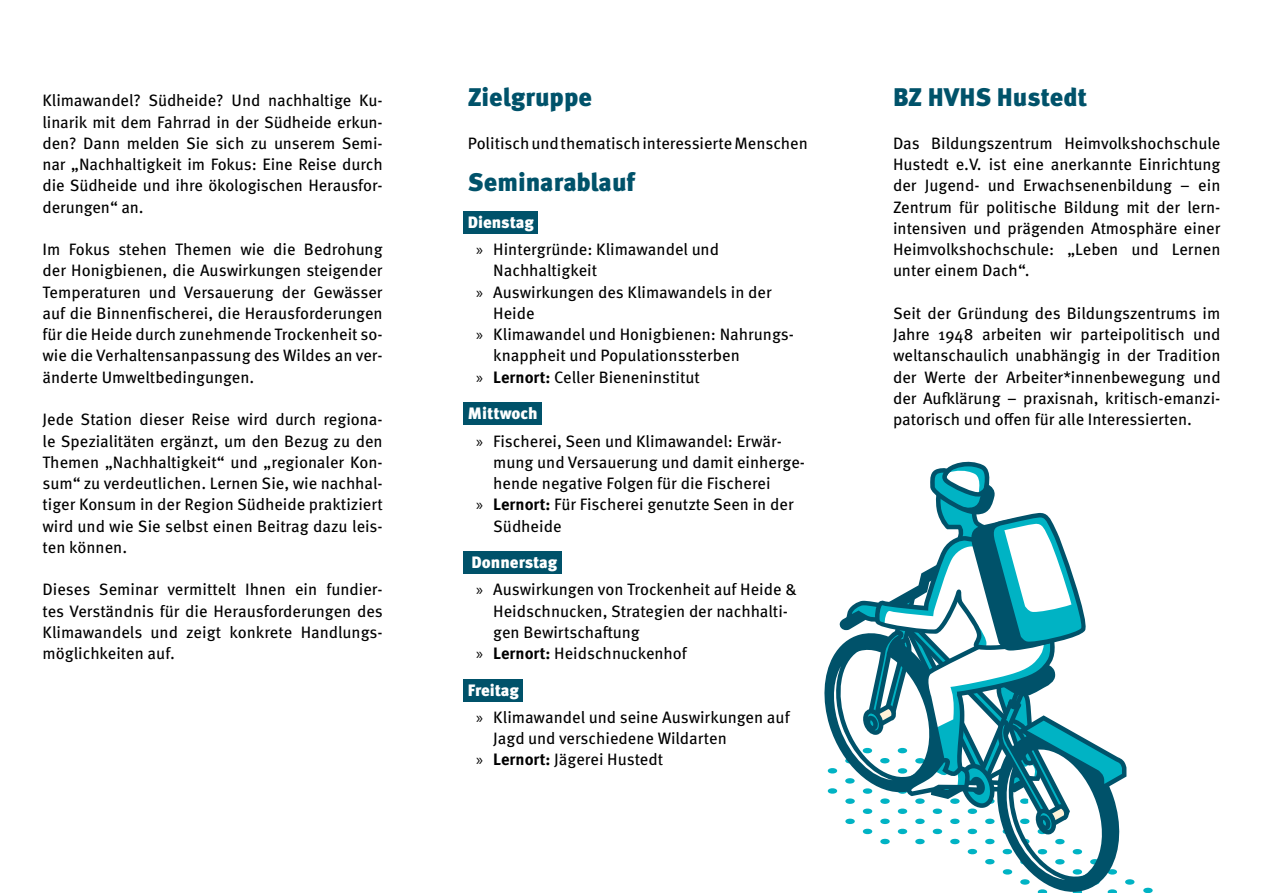
<style>
.page{position:relative;width:1263px;height:893px;background:#fff}
.page>*{position:absolute;margin:0;border:0;box-sizing:border-box;transform-origin:0 0}
.Text{font:900 25.5px "Meta Pro";color:#00526a}
.Text-2{font:16.5px/21.3px "Meta Pro";color:#000}
.Text_H2{font:900 16.5px "Meta Pro";color:#fff}
.s1{font-family:"Myriad Pro"}
.s2{font-weight:700}
</style>
<div class="page">
<div style="left:463px;top:211px;width:75px;height:23px;background:#00526a"></div>
<div style="left:463px;top:402px;width:79px;height:23px;background:#00526a"></div>
<div style="left:463px;top:551px;width:99px;height:23px;background:#00526a"></div>
<div style="left:463px;top:679px;width:60px;height:22px;background:#00526a"></div>
<svg style="left:1143px;top:887px;width:10px;height:6px"></svg>
<svg style="left:824px;top:461px;width:311px;height:432px"></svg>
<p class="Text-2" style="left:43px;top:89px;width:342px;text-align:justify">Klimawandel? Südheide? Und nachhaltige Ku&shy;linarik mit dem Fahrrad in der Südheide erkun&shy;den? Dann melden Sie sich zu unserem Semi&shy;nar „Nachhaltigkeit im Fokus: Eine Reise durch die Südheide und ihre ökologischen Herausfor&shy;derungen“ an.</p>
<p class="Text-2" style="left:43px;top:238px;width:342px;text-align:justify">Im Fokus stehen Themen wie die Bedrohung der Honigbienen, die Auswirkungen steigender Temperaturen und Versauerung der Gewässer auf die Binnenfischerei, die Herausforderungen für die Heide durch zunehmende Trockenheit so&shy;wie die Verhaltensanpassung des Wildes an ver&shy;änderte Umweltbedingungen.</p>
<p class="Text-2" style="left:43px;top:408px;width:342px;text-align:justify">Jede Station dieser Reise wird durch regiona&shy;le Spezialitäten ergänzt, um den Bezug zu den Themen „Nachhaltigkeit“ und „regionaler Kon&shy;sum“ zu verdeutlichen. Lernen Sie, wie nachhal&shy;tiger Konsum in der Region Südheide praktiziert wird und wie Sie selbst einen Beitrag dazu leis&shy;ten können.</p>
<p class="Text-2" style="left:43px;top:578px;width:342px;text-align:justify">Dieses Seminar vermittelt Ihnen ein fundier&shy;tes Verständnis für die Herausforderungen des Klimawandels und zeigt konkrete Handlungs&shy;möglichkeiten auf.</p>
<h1 class="Text" style="left:468px;top:77px;width:126px">Zielgruppe</h1>
<p class="Text-2" style="left:468px;top:131px;width:342px">Politisch und thematisch interessierte Menschen</p>
<p class="Text" style="left:468px;top:162px;width:169px">Seminarablauf</p>
<p class="Text_H2" style="left:468px;top:209px;width:68px">Dienstag</p>
<p class="Text-2" style="left:493px;top:238px;width:227px;text-indent:-17px"><span class="s1">»</span> Hintergründe: Klimawandel und<br>Nachhaltigkeit</p>
<p class="Text-2" style="left:493px;top:280px;width:280px;text-indent:-17px"><span class="s1">»</span> Auswirkungen des Klimawandels in der<br>Heide</p>
<p class="Text-2" style="left:493px;top:323px;width:302px;text-indent:-17px"><span class="s1">»</span> Klimawandel und Honigbienen: Nahrungs&shy;knappheit und Populationssterben</p>
<p class="Text-2" style="left:476px;top:365px;width:225px"><span class="s1">»</span> <span class="s2">Lernort:</span> Celler Bieneninstitut</p>
<p class="Text_H2" style="left:468px;top:400px;width:72px">Mittwoch</p>
<p class="Text-2" style="left:493px;top:429px;width:313px;text-indent:-17px"><span class="s1">»</span> Fischerei, Seen und Klimawandel: Erwär&shy;mung und Versauerung und damit einherge&shy;hende negative Folgen für die Fischerei</p>
<p class="Text-2" style="left:493px;top:493px;width:302px;text-indent:-17px"><span class="s1">»</span> <span class="s2">Lernort:</span> Für Fischerei genutzte Seen in der<br>Südheide</p>
<p class="Text_H2" style="left:471px;top:549px;width:87px">Donnerstag</p>
<p class="Text-2" style="left:493px;top:578px;width:305px;text-indent:-17px"><span class="s1">»</span> Auswirkungen von Trockenheit auf Heide &amp;<br>Heidschnucken, Strategien der nachhalti&shy;gen Bewirtschaftung</p>
<p class="Text-2" style="left:476px;top:642px;width:212px"><span class="s1">»</span> <span class="s2">Lernort:</span> Heidschnuckenhof</p>
<p class="Text_H2" style="left:468px;top:677px;width:53px">Freitag</p>
<p class="Text-2" style="left:493px;top:705px;width:298px;text-indent:-17px"><span class="s1">»</span> Klimawandel und seine Auswirkungen auf<br>Jagd und verschiedene Wildarten</p>
<p class="Text-2" style="left:476px;top:748px;width:188px"><span class="s1">»</span> <span class="s2">Lernort:</span> Jägerei Hustedt</p>
<h1 class="Text" style="left:893px;top:77px;width:196px">BZ HVHS Hustedt</h1>
<p class="Text-2" style="left:893px;top:131px;width:329px;text-align:justify">Das Bildungszentrum Heimvolkshochschule Hustedt e.V. ist eine anerkannte Einrichtung der Jugend- und Erwachsenenbildung – ein Zentrum für politische Bildung mit der lern&shy;intensiven und prägenden Atmosphäre einer Heimvolkshochschule: „Leben und Lernen unter einem Dach“.</p>
<p class="Text-2" style="left:893px;top:301px;width:329px;text-align:justify">Seit der Gründung des Bildungszentrums im Jahre 1948 arbeiten wir parteipolitisch und weltanschaulich unabhängig in der Tradition der Werte der Arbeiter*innenbewegung und der Aufklärung – praxisnah, kritisch-emanzi&shy;patorisch und offen für alle Interessierten.</p>
</div>
